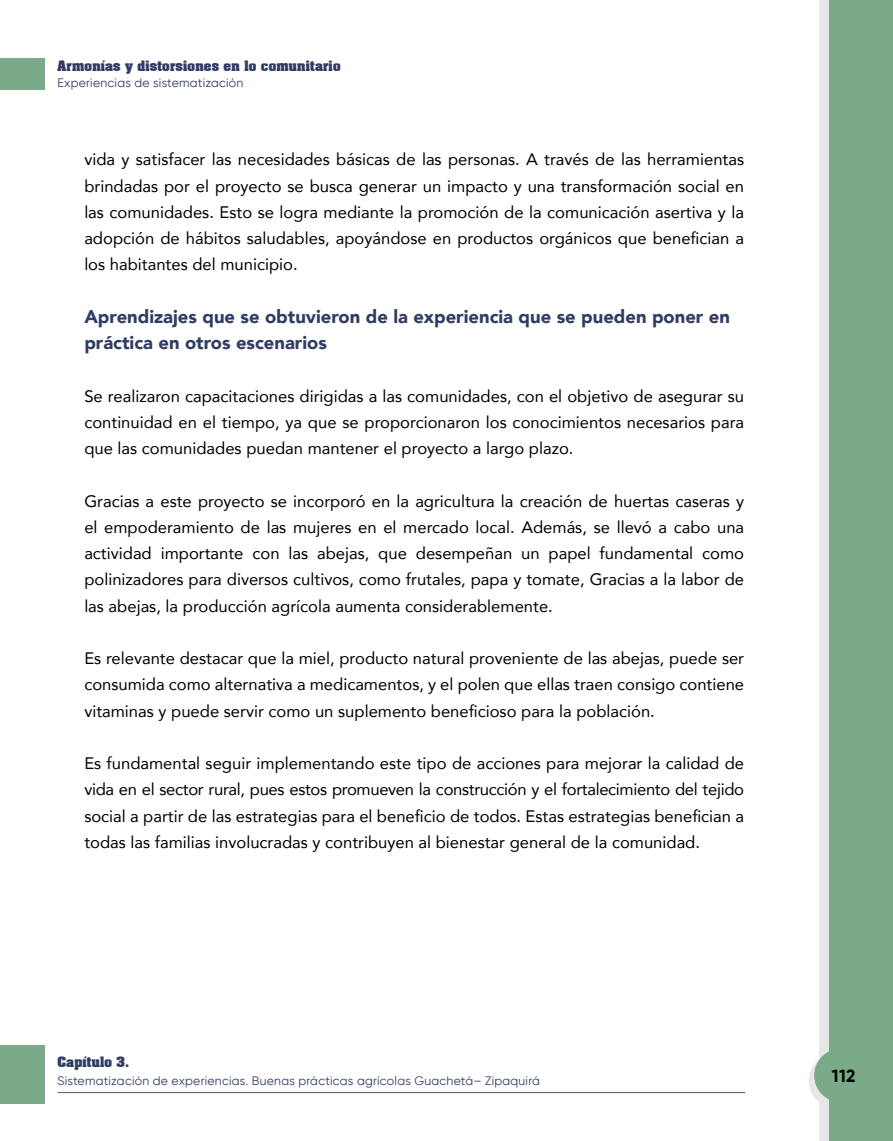
<style>
.page{position:relative;width:893px;height:1141px;background:#fff}
.page>*{position:absolute;margin:0;border:0;box-sizing:border-box;transform-origin:0 0}
.t1{font:900 18.38px/26.2px "Avenir";color:#303c63}
.t2{font:700 17.5px "Gilroy";color:#000}
.t3{font:16.62px/26.2px "Avenir";color:#000;text-align:justify}
.t4{font:12.25px "Gilroy";letter-spacing:.02em;color:#303c63}
.t5{font:700 12.25px "Aardvark";letter-spacing:.02em;color:#303c63}
</style>
<div class="page">
<div style="left:809px;top:1054px;width:54px;height:54px;background:#e7e7e7;border-radius:50%"></div>
<div style="left:819px;top:0;width:44px;height:1141px;background:#e7e7e7"></div>
<div style="left:829px;top:0;width:64px;height:1141px;background:#7aaa88"></div>
<div style="left:814px;top:1048px;width:54px;height:54px;background:#7aaa88;border-radius:50%"></div>
<div style="left:0;top:59px;width:45px;height:31px;background:#7aaa88"></div>
<div style="left:0;top:1045px;width:45px;height:59px;background:#7aaa88"></div>
<hr style="left:58px;top:1092px;width:687px;height:1px;background:#575756">
<p class="t5" style="left:58px;top:55px;width:284px">Armonías y distorsiones en lo comunitario</p>
<p class="t4" style="left:58px;top:76px;width:187px">Experiencias de sistematización</p>
<p class="t3" style="left:84px;top:146px;width:661px">vida y satisfacer las necesidades básicas de las personas. A través de las herramientas brindadas por el proyecto se busca generar un impacto y una transformación social en las comunidades. Esto se logra mediante la promoción de la comunicación asertiva y la adopción de hábitos saludables, apoyándose en productos orgánicos que benefician a los habitantes del municipio.</p>
<p class="t1" style="left:84px;top:303px;width:647px">Aprendizajes que se obtuvieron de la experiencia que se pueden poner en práctica en otros escenarios</p>
<p class="t3" style="left:84px;top:382px;width:661px">Se realizaron capacitaciones dirigidas a las comunidades, con el objetivo de asegurar su continuidad en el tiempo, ya que se proporcionaron los conocimientos necesarios para que las comunidades puedan mantener el proyecto a largo plazo.</p>
<p class="t3" style="left:84px;top:487px;width:661px">Gracias a este proyecto se incorporó en la agricultura la creación de huertas caseras y el empoderamiento de las mujeres en el mercado local. Además, se llevó a cabo una actividad importante con las abejas, que desempeñan un papel fundamental como polinizadores para diversos cultivos, como frutales, papa y tomate, Gracias a la labor de las abejas, la producción agrícola aumenta considerablemente.</p>
<p class="t3" style="left:84px;top:645px;width:661px">Es relevante destacar que la miel, producto natural proveniente de las abejas, puede ser consumida como alternativa a medicamentos, y el polen que ellas traen consigo contiene vitaminas y puede servir como un suplemento beneficioso para la población.</p>
<p class="t3" style="left:84px;top:750px;width:661px">Es fundamental seguir implementando este tipo de acciones para mejorar la calidad de vida en el sector rural, pues estos promueven la construcción y el fortalecimiento del tejido social a partir de las estrategias para el beneficio de todos. Estas estrategias benefician a todas las familias involucradas y contribuyen al bienestar general de la comunidad.</p>
<p class="t5" style="left:58px;top:1052px;width:73px">Capítulo 3.</p>
<p class="t4" style="left:58px;top:1073px;width:484px">Sistematización de experiencias. Buenas prácticas agrícolas Guachetá– Zipaquirá</p>
<p class="t2" style="left:832px;top:1065px;width:25px">112</p>
</div>
